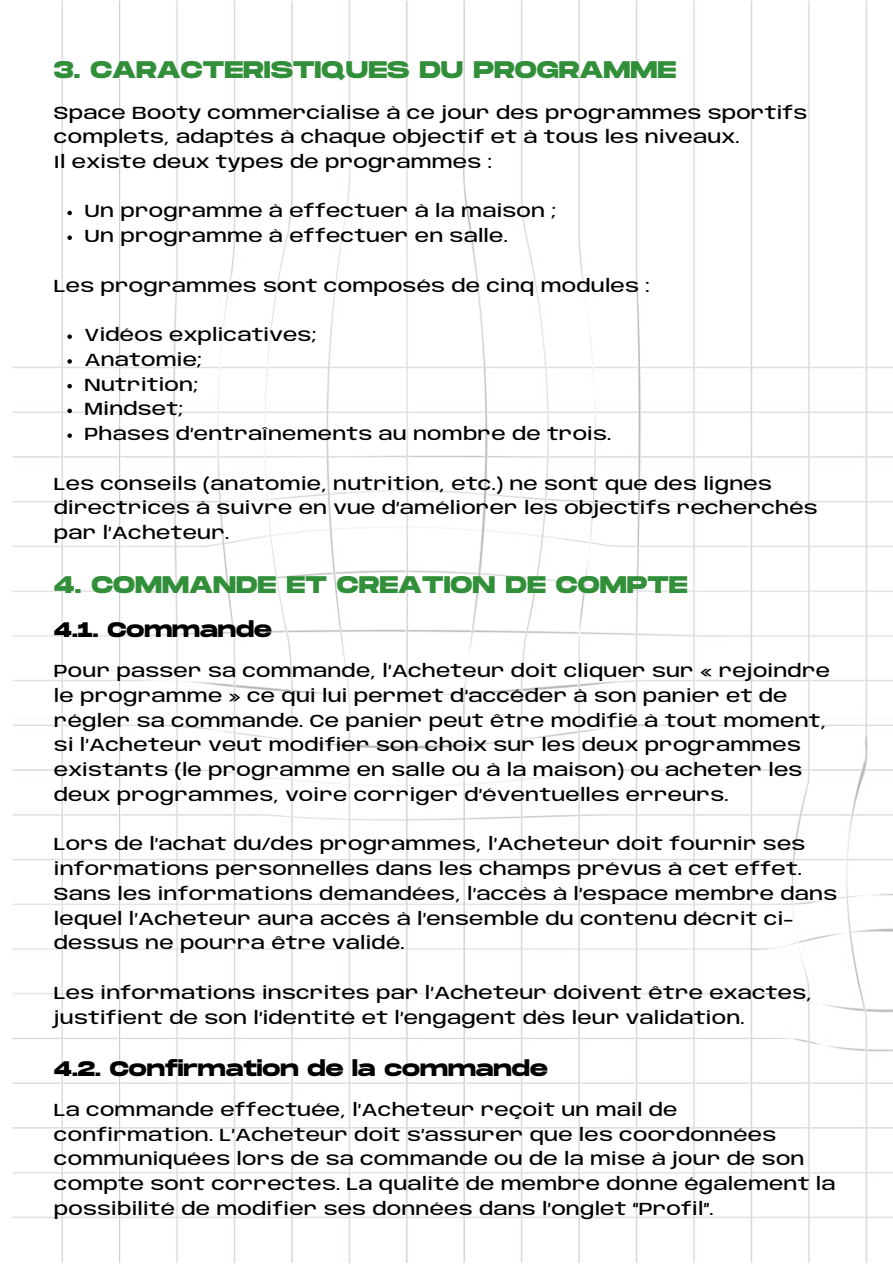
<style>
.page{position:relative;width:893px;height:1264px;background:#fff}
.page>*{position:absolute;margin:0;border:0;box-sizing:border-box;transform-origin:0 0}
.t1{font:700 24px "Monument Extended";color:#318f39}
.t2{font:700 21px "Monument Extended";color:#000}
.t3{font:500 18px/24.8px "Anybody Expanded";color:#000}
</style>
<div class="page">
<img style="left:13px;top:0;width:879px;height:1262px">
<svg style="left:67px;top:211px;width:5px;height:4px"></svg>
<svg style="left:67px;top:235px;width:5px;height:5px"></svg>
<svg style="left:67px;top:334px;width:5px;height:5px"></svg>
<svg style="left:67px;top:359px;width:5px;height:4px"></svg>
<svg style="left:67px;top:384px;width:5px;height:4px"></svg>
<svg style="left:67px;top:408px;width:5px;height:5px"></svg>
<svg style="left:67px;top:433px;width:5px;height:5px"></svg>
<h1 class="t1" style="left:54px;top:56px;width:623px">3. CARACTERISTIQUES DU PROGRAMME</h1>
<p class="t3" style="left:54px;top:101px;width:755px">Space Booty commercialise à ce jour des programmes sportifs complets, adaptés à chaque objectif et à tous les niveaux.<br>Il existe deux types de programmes :</p>
<p class="t3" style="left:84px;top:200px;width:473px">Un programme à effectuer à la maison ;<br>Un programme à effectuer en salle.</p>
<p class="t3" style="left:54px;top:274px;width:597px">Les programmes sont composés de cinq modules :</p>
<p class="t3" style="left:84px;top:324px;width:528px">Vidéos explicatives;<br>Anatomie;<br>Nutrition;<br>Mindset;<br>Phases d’entraînements au nombre de trois.</p>
<p class="t3" style="left:54px;top:472px;width:765px">Les conseils (anatomie, nutrition, etc.) ne sont que des lignes directrices à suivre en vue d’améliorer les objectifs recherchés par l’Acheteur.</p>
<h1 class="t1" style="left:54px;top:571px;width:635px">4. COMMANDE ET CREATION DE COMPTE</h1>
<p class="t2" style="left:54px;top:618px;width:220px">4.1. Commande</p>
<p class="t3" style="left:54px;top:659px;width:777px">Pour passer sa commande, l’Acheteur doit cliquer sur « rejoindre le programme » ce qui lui permet d’accéder à son panier et de régler sa commande. Ce panier peut être modifié à tout moment, si l’Acheteur veut modifier son choix sur les deux programmes existants (le programme en salle ou à la maison) ou acheter les deux programmes, voire corriger d’éventuelles erreurs.</p>
<p class="t3" style="left:54px;top:833px;width:784px">Lors de l’achat du/des programmes, l’Acheteur doit fournir ses informations personnelles dans les champs prévus à cet effet.<br>Sans les informations demandées, l’accès à l’espace membre dans lequel l’Acheteur aura accès à l’ensemble du contenu décrit ci&shy;dessus ne pourra être validé.</p>
<p class="t3" style="left:54px;top:981px;width:759px">Les informations inscrites par l’Acheteur doivent être exactes, justifient de son l’identité et l’engagent dès leur validation.</p>
<p class="t2" style="left:54px;top:1056px;width:495px">4.2. Confirmation de la commande</p>
<p class="t3" style="left:54px;top:1098px;width:783px">La commande effectuée, l’Acheteur reçoit un mail de confirmation. L’Acheteur doit s’assurer que les coordonnées communiquées lors de sa commande ou de la mise à jour de son compte sont correctes. La qualité de membre donne également la possibilité de modifier ses données dans l’onglet “Profil”.</p>
</div>
